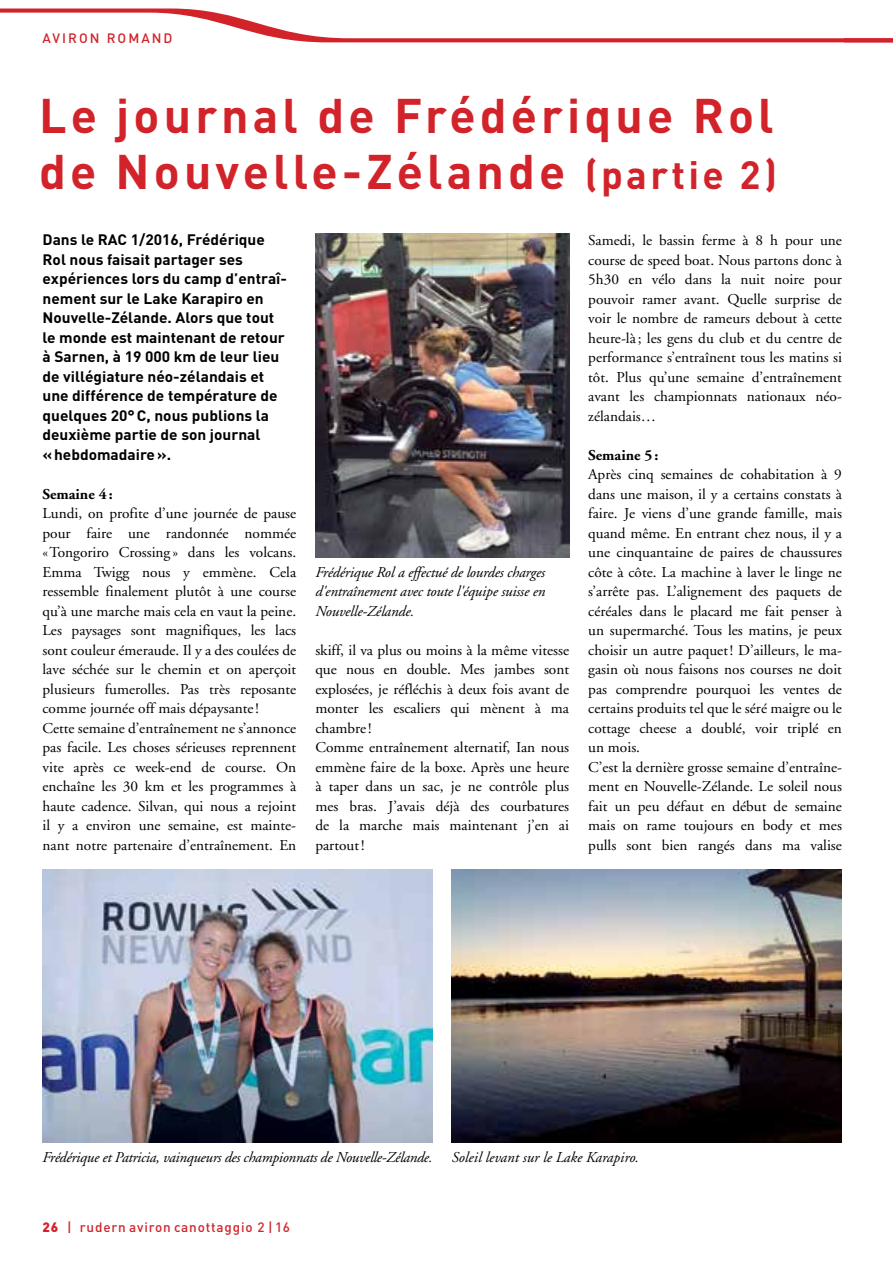
<style>
.page{position:relative;width:893px;height:1263px;background:#fff}
.page>*{position:absolute;margin:0;border:0;box-sizing:border-box;transform-origin:0 0}
.t1{font:700 48px/55.5px "DIN";letter-spacing:.085em;color:#d2232a}
.t2{font:15px/19.5px "Adobe Garamond";color:#000}
.t3{font:700 15px/19.5px "DIN";color:#000}
.t4{font:italic 15px/19.5px "Adobe Garamond";letter-spacing:-.015em;color:#000;text-align:justify}
.t5{font:700 15px "Adobe Garamond";color:#000}
.t6{font:500 13.5px "DIN";letter-spacing:.06em;color:#d2232a}
.t7{font:500 13.5px "DIN";letter-spacing:.15em;color:#d2232a}
.s1{font-size:39px}
.s2{font-weight:900}
</style>
<div class="page">
<svg style="left:0;top:9px;width:893px;height:34px"></svg>
<img style="left:43px;top:869px;width:390px;height:273px">
<img style="left:452px;top:869px;width:390px;height:273px">
<img style="left:315px;top:233px;width:254px;height:324px">
<p class="t7" style="left:43px;top:29px;width:132px">AVIRON ROMAND</p>
<h1 class="t1" style="left:39px;top:86px;width:740px">Le journal de Frédérique Rol de Nouvelle-Zélande <span class="s1">(partie 2)</span></h1>
<p class="t3" style="left:43px;top:229px;width:246px">Dans le RAC 1/2016, Frédérique<br>Rol nous faisait partager ses expériences lors du camp d’entraî&shy;nement sur le Lake Karapiro en<br>Nouvelle-Zélande. Alors que tout le monde est maintenant de retour à Sarnen, à 19 000 km de leur lieu de villégiature néo-zélandais et une différence de température de quelques 20°C, nous publions la deuxième partie de son journal «hebdomadaire».</p>
<p class="t5" style="left:43px;top:486px;width:72px">Semaine 4:</p>
<p class="t2" style="left:43px;top:504px;width:255px">Lundi, on profite d’une journée de pause pour faire une randonnée nommée «Tongoriro Crossing » dans les volcans.<br>Emma Twigg nous y emmène. Cela ressemble finalement plutôt à une course qu’à une marche mais cela en vaut la peine.<br>Les paysages sont magnifiques, les lacs sont couleur émeraude. Il y a des coulées de lave séchée sur le chemin et on aperçoit plusieurs fumerolles. Pas très reposante comme journée off mais dépaysante!<br>Cette semaine d’entraînement ne s’annonce pas facile. Les choses sérieuses reprennent vite après ce week-end de course. On enchaîne les 30 km et les programmes à haute cadence. Silvan, qui nous a rejoint il y a environ une semaine, est mainte&shy;nant notre partenaire d’entraînement. En</p>
<p class="t2" style="left:588px;top:231px;width:255px;text-align:justify">Samedi, le bassin ferme à 8 h pour une course de speed boat. Nous partons donc à 5h30 en vélo dans la nuit noire pour pouvoir ramer avant. Quelle surprise de voir le nombre de rameurs debout à cette heure-là ; les gens du club et du centre de performance s’entraînent tous les matins si tôt. Plus qu’une semaine d’entraînement avant les championnats nationaux néo&shy;zélandais…</p>
<p class="t5" style="left:588px;top:447px;width:72px">Semaine 5:</p>
<p class="t2" style="left:588px;top:465px;width:255px">Après cinq semaines de cohabitation à 9 dans une maison, il y a certains constats à faire. Je viens d’une grande famille, mais quand même. En entrant chez nous, il y a une cinquantaine de paires de chaussures côte à côte. La machine à laver le linge ne s’arrête pas. L’alignement des paquets de céréales dans le placard me fait penser à un supermarché. Tous les matins, je peux choisir un autre paquet! D’ailleurs, le ma&shy;gasin où nous faisons nos courses ne doit pas comprendre pourquoi les ventes de certains produits tel que le séré maigre ou le cottage cheese a doublé, voir triplé en un mois.<br>C’est la dernière grosse semaine d’entraîne&shy;ment en Nouvelle-Zélande. Le soleil nous fait un peu défaut en début de semaine mais on rame toujours en body et mes pulls sont bien rangés dans ma valise</p>
<p class="t4" style="left:315px;top:563px;width:231px">Frédérique Rol a effectué de lourdes charges d'entraînement avec toute l'équipe suisse en Nouvelle-Zélande.</p>
<p class="t2" style="left:315px;top:641px;width:255px">skiff, il va plus ou moins à la même vitesse que nous en double. Mes jambes sont explosées, je réfléchis à deux fois avant de monter les escaliers qui mènent à ma chambre!<br>Comme entraînement alternatif, Ian nous emmène faire de la boxe. Après une heure à taper dans un sac, je ne contrôle plus mes bras. J’avais déjà des courbatures de la marche mais maintenant j’en ai partout!</p>
<p class="t4" style="left:43px;top:1148px;width:392px">Frédérique et Patricia, vainqueurs des championnats de Nouvelle-Zélande.</p>
<p class="t4" style="left:452px;top:1148px;width:189px">Soleil levant sur le Lake Karapiro.</p>
<p class="t6" style="left:43px;top:1218px;width:249px"><span class="s2">26</span> | rudern aviron canottaggio 2 | 16</p>
</div>
